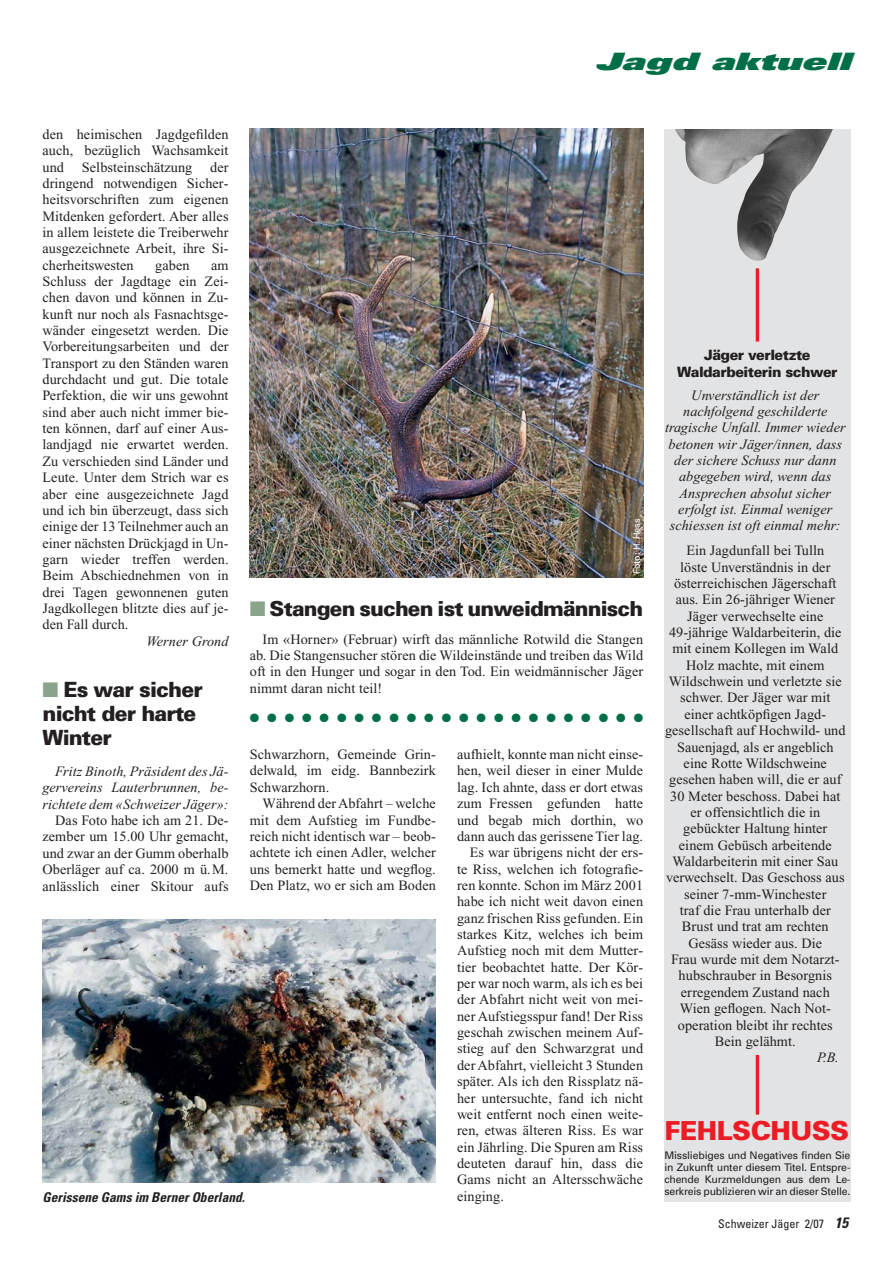
<style>
.page{position:relative;width:893px;height:1263px;background:#fff}
.page>*{position:absolute;margin:0;border:0;box-sizing:border-box;transform-origin:0 0}
.t1{font:900 26.25px "Univers";letter-spacing:-.02em;color:#ed1c24}
.t2{font:italic 900 24px "Univers";color:#006f45;scale:1.64 1}
.t3{font:900 21px/24px "Univers";letter-spacing:-.04em;color:#231f20}
.t4{font:900 20.7px "Univers";letter-spacing:-.04em;color:#231f20}
.t5{font:14.25px/16.4px "Times New Roman";letter-spacing:.005em;color:#231f20;text-align:justify}
.t6{font:italic 14.25px/16.4px "Times New Roman";letter-spacing:.005em;color:#231f20;text-align:justify}
.t7{font:900 14.25px/16.4px "Univers";letter-spacing:-.035em;color:#231f20;text-align:center}
.t8{font:italic 700 condensed 13.5px "Univers";color:#231f20}
.t9{font:12px "Zapf Dingbats";color:#006f45}
.t10{font:condensed 12px "Univers";color:#231f20}
.t11{font:10.5px/12px "Univers";letter-spacing:-.02em;color:#231f20;text-align:justify}
.t12{font:9px "Univers S";color:#fff}
.s1{color:#8aa48c}
.s2{font-weight:700;font-style:italic;font-size:15px}
</style>
<div class="page">
<div style="left:664px;top:129px;width:186px;height:1073px;background:#e2e3e4"></div>
<hr style="left:756px;top:1055px;width:3px;height:60px;background:#ed1c24">
<img style="left:675px;top:129px;width:158px;height:132px">
<hr style="left:756px;top:268px;width:3px;height:73px;background:#ed1c24">
<img style="left:43px;top:920px;width:393px;height:262px">
<img style="left:250px;top:129px;width:393px;height:449px">
<h2 class="t2" style="left:595px;top:52px;width:162px">Jagd aktuell</h2>
<p class="t5" style="left:43px;top:127px;width:188px">den heimischen Jagdgefilden auch, bezüglich Wachsamkeit und</p>
<p class="t5" style="left:43px;top:160px;width:188px;text-indent:168px">der dringend notwendigen Sicher&shy;heitsvorschriften zum eigenen Mitdenken gefordert. Aber alles in allem leistete die Treiberwehr ausgezeichnete Arbeit, ihre Si&shy;cherheitswesten</p>
<p class="t5" style="left:82px;top:160px;width:112px">Selbsteinschätzung</p>
<p class="t5" style="left:155px;top:258px;width:36px">gaben</p>
<p class="t5" style="left:43px;top:258px;width:188px;text-indent:169px">am Schluss der Jagdtage ein Zei&shy;chen davon und können in Zu&shy;kunft nur noch als Fasnachtsge&shy;wänder eingesetzt werden. Die Vorbereitungsarbeiten und der Transport zu den Ständen waren durchdacht und gut. Die totale Perfektion, die wir uns gewohnt sind aber auch nicht immer bie&shy;ten können, darf auf einer Aus&shy;landjagd nie erwartet werden.<br>Zu verschieden sind Länder und Leute. Unter dem Strich war es aber eine ausgezeichnete Jagd und ich bin überzeugt, dass sich einige der 13 Teilnehmer auch an einer nächsten Drückjagd in Un&shy;garn wieder treffen werden.<br>Beim Abschiednehmen von in drei Tagen gewonnenen guten Jagdkollegen blitzte dies auf je&shy;den Fall durch.</p>
<p class="t6" style="left:147px;top:634px;width:83px">Werner Grond</p>
<h3 class="t3" style="left:43px;top:679px;width:162px"><span class="s1">■</span> Es war sicher nicht der harte<br>Winter</h3>
<p class="t6" style="left:43px;top:764px;width:188px;text-indent:13px">Fritz Binoth, Präsident des Jä&shy;gervereins Lauterbrunnen, be&shy;richtete dem «Schweizer Jäger»:</p>
<p class="t5" style="left:43px;top:813px;width:188px;text-indent:13px">Das Foto habe ich am 21. De&shy;zember um 15.00 Uhr gemacht, und zwar an der Gumm oberhalb Oberläger auf ca. 2000 m ü.M. anlässlich einer Skitour aufs</p>
<p class="t12" style="left:633px;top:574px;width:57px;rotate:-90deg">Foto: H. Hess</p>
<h3 class="t4" style="left:250px;top:601px;width:395px"><span class="s1">■</span> Stangen suchen ist unweidmännisch</h3>
<p class="t5" style="left:250px;top:632px;width:395px;text-indent:13px">Im «Horner» (Februar) wirft das männliche Rotwild die Stangen ab. Die Stangensucher stören die Wildeinstände und treiben das Wild oft in den Hunger und sogar in den Tod. Ein weidmännischer Jäger nimmt daran nicht teil!</p>
<p class="t9" style="left:250px;top:712px;width:395px">● ● ● ● ● ● ● ● ● ● ● ● ● ● ● ● ● ● ● ● ● ● ●</p>
<p class="t5" style="left:457px;top:747px;width:188px">aufhielt, konnte man nicht einse-</p>
<p class="t5" style="left:457px;top:764px;width:188px">hen, weil dieser in einer Mulde</p>
<p class="t5" style="left:457px;top:780px;width:188px">lag. Ich ahnte, dass er dort etwas</p>
<p class="t5" style="left:457px;top:796px;width:188px">zum Fressen gefunden hatte</p>
<p class="t5" style="left:457px;top:813px;width:188px">und begab mich dorthin, wo</p>
<p class="t5" style="left:457px;top:829px;width:188px">dann auch das gerissene Tier lag.</p>
<p class="t5" style="left:470px;top:846px;width:175px">Es war übrigens nicht der ers-</p>
<p class="t5" style="left:457px;top:862px;width:188px">te Riss, welchen ich fotografie-</p>
<p class="t5" style="left:457px;top:878px;width:188px">ren konnte. Schon im März 2001</p>
<p class="t5" style="left:457px;top:895px;width:188px">habe ich nicht weit davon einen</p>
<p class="t5" style="left:457px;top:911px;width:188px">ganz frischen Riss gefunden. Ein</p>
<p class="t5" style="left:457px;top:927px;width:188px">starkes Kitz, welches ich beim</p>
<p class="t5" style="left:457px;top:944px;width:188px">Aufstieg noch mit dem Mutter-</p>
<p class="t5" style="left:457px;top:960px;width:188px">tier beobachtet hatte. Der Kör-</p>
<p class="t5" style="left:457px;top:976px;width:188px">per war noch warm, als ich es bei</p>
<p class="t5" style="left:457px;top:993px;width:188px">der Abfahrt nicht weit von mei-</p>
<p class="t5" style="left:457px;top:1009px;width:188px">ner Aufstiegsspur fand! Der Riss</p>
<p class="t5" style="left:457px;top:1025px;width:188px">geschah zwischen meinem Auf-</p>
<p class="t5" style="left:457px;top:1042px;width:188px">stieg auf den Schwarzgrat und</p>
<p class="t5" style="left:457px;top:1058px;width:188px">der Abfahrt, vielleicht 3 Stunden</p>
<p class="t5" style="left:457px;top:1074px;width:188px">später. Als ich den Rissplatz nä-</p>
<p class="t5" style="left:457px;top:1091px;width:188px">her untersuchte, fand ich nicht</p>
<p class="t5" style="left:457px;top:1107px;width:188px">weit entfernt noch einen weite-</p>
<p class="t5" style="left:457px;top:1123px;width:188px">ren, etwas älteren Riss. Es war</p>
<p class="t5" style="left:457px;top:1140px;width:188px">ein Jährling. Die Spuren am Riss</p>
<p class="t5" style="left:457px;top:1156px;width:188px">deuteten darauf hin, dass die</p>
<p class="t5" style="left:457px;top:1173px;width:188px">Gams nicht an Altersschwäche</p>
<p class="t5" style="left:457px;top:1189px;width:48px">einging.</p>
<p class="t5" style="left:250px;top:747px;width:188px">Schwarzhorn, Gemeinde Grin&shy;delwald, im eidg. Bannbezirk Schwarzhorn.</p>
<p class="t5" style="left:250px;top:796px;width:188px;text-indent:13px">Während der Abfahrt – welche mit dem Aufstieg im Fundbe&shy;reich nicht identisch war – beob&shy;achtete ich einen Adler, welcher uns bemerkt hatte und wegflog.<br>Den Platz, wo er sich am Boden</p>
<p class="t8" style="left:43px;top:1192px;width:207px">Gerissene Gams im BernerOberland.</p>
<p class="t7" style="left:677px;top:348px;width:162px">Jäger verletzte<br>Waldarbeiterin schwer</p>
<p class="t6" style="left:665px;top:388px;width:182px;text-align:center">Unverständlich ist der nachfolgend geschilderte tragische Unfall. Immer wieder betonen wir Jäger/innen, dass der sichere Schuss nur dann abgegeben wird, wenn das<br>Ansprechen absolut sicher erfolgt ist. Einmal weniger schiessen ist oft einmal mehr:</p>
<p class="t5" style="left:665px;top:544px;width:182px;text-align:center">Ein Jagdunfall bei Tulln<br>löste Unverständnis in der österreichischen Jägerschaft aus. Ein 26-jähriger Wiener<br>Jäger verwechselte eine<br>49-jährige Waldarbeiterin, die mit einem Kollegen im Wald<br>Holz machte, mit einem<br>Wildschwein und verletzte sie schwer. Der Jäger war mit einer achtköpfigen Jagd&shy;gesellschaft auf Hochwild- und<br>Sauenjagd, als er angeblich eine Rotte Wildschweine gesehen haben will, die er auf<br>30 Meter beschoss. Dabei hat er offensichtlich die in gebückter Haltung hinter einem Gebüsch arbeitende<br>Waldarbeiterin mit einer Sau verwechselt. Das Geschoss aus seiner 7-mm-Winchester<br>traf die Frau unterhalb der<br>Brust und trat am rechten<br>Gesäss wieder aus. Die<br>Frau wurde mit dem Notarzt&shy;hubschrauber in Besorgnis erregendem Zustand nach<br>Wien geflogen. Nach Not&shy;operation bleibt ihr rechtes<br>Bein gelähmt.</p>
<p class="t6" style="left:817px;top:1051px;width:23px">P.B.</p>
<h1 class="t1" style="left:664px;top:1121px;width:186px">FEHLSCHUSS</h1>
<p class="t11" style="left:664px;top:1150px;width:188px">Missliebiges und Negatives finden Sie in Zukunft unter diesem Titel. Entspre&shy;chende Kurzmeldungen aus dem Le&shy;serkreis publizieren wir an dieser Stelle.</p>
<p class="t10" style="left:718px;top:1220px;width:134px">Schweizer Jäger 2/07 <span class="s2">15</span></p>
</div>
